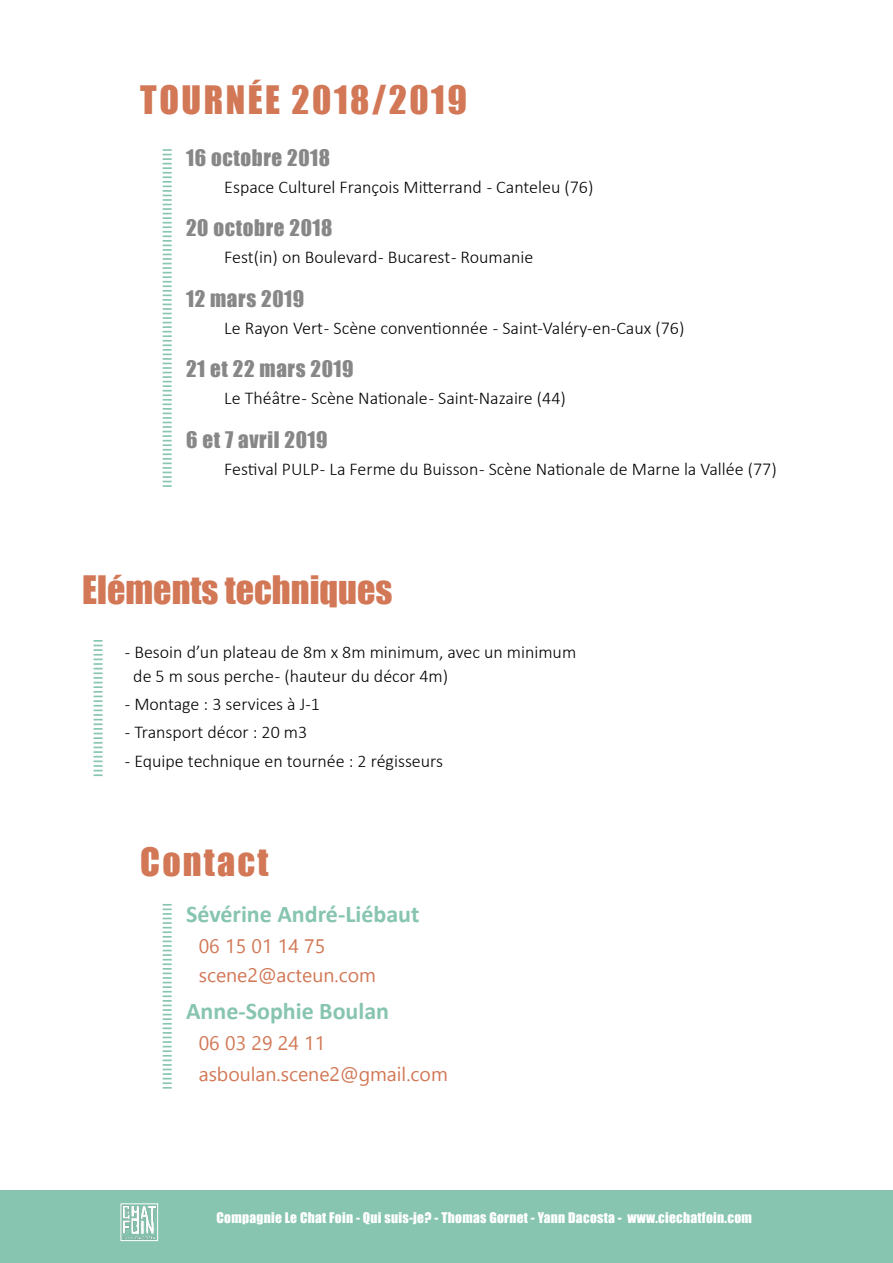
<style>
.page{position:relative;width:893px;height:1263px;background:#fff}
.page>*{position:absolute;margin:0;border:0;box-sizing:border-box;transform-origin:0 0}
.t1{font:36px "Impact";letter-spacing:.06em;color:#d27856}
.t2{font:36px "Impact";color:#d27856}
.t3{font:700 24px "Calibri";color:#87c5b0}
.t4{font:21px "Impact";letter-spacing:.03em;color:#878787}
.t5{font:19.5px/29.4px "Gadugi";color:#d27856}
.t6{font:300 18px/24px "Calibri";color:#000}
.t7{font:13.5px "Impact";letter-spacing:.02em;color:#fff}
</style>
<div class="page">
<div style="left:0;top:1191px;width:893px;height:72px;background:#87c5b0"></div>
<img style="left:122px;top:1205px;width:34px;height:34px">
<div style="left:120px;top:1203px;width:38px;height:38px;border:1px solid #fff"></div>
<svg style="left:94px;top:640px;width:9px;height:136px"></svg>
<svg style="left:163px;top:904px;width:9px;height:185px"></svg>
<svg style="left:163px;top:149px;width:9px;height:338px"></svg>
<h1 class="t1" style="left:140px;top:71px;width:328px">TOURNÉE 2018/2019</h1>
<p class="t4" style="left:186px;top:141px;width:146px">16 octobre 2018</p>
<p class="t6" style="left:224px;top:174px;width:371px">Espace Culturel François Mitterrand - Canteleu (76)</p>
<p class="t4" style="left:186px;top:212px;width:148px">20 octobre 2018</p>
<p class="t6" style="left:224px;top:245px;width:311px">Fest(in) on Boulevard - Bucarest - Roumanie</p>
<p class="t4" style="left:186px;top:282px;width:120px">12 mars 2019</p>
<p class="t6" style="left:224px;top:315px;width:462px">Le Rayon Vert - Scène conventionnée - Saint-Valéry-en-Caux (76)</p>
<p class="t4" style="left:186px;top:353px;width:169px">21 et 22 mars 2019</p>
<p class="t6" style="left:224px;top:386px;width:343px">Le Théâtre - Scène Nationale - Saint-Nazaire (44)</p>
<p class="t4" style="left:186px;top:423px;width:143px">6 et 7 avril 2019</p>
<p class="t6" style="left:224px;top:456px;width:554px">Festival PULP - La Ferme du Buisson - Scène Nationale de Marne la Vallée (77)</p>
<h1 class="t2" style="left:82px;top:562px;width:312px">Eléments techniques</h1>
<p class="t6" style="left:133px;top:640px;width:444px;text-indent:-8px">- Besoin d’un plateau de 8m x 8m minimum, avec un minimum de 5 m sous perche - (hauteur du décor 4m)</p>
<p class="t6" style="left:125px;top:692px;width:197px">- Montage : 3 services à J-1</p>
<p class="t6" style="left:125px;top:720px;width:184px">- Transport décor : 20 m3</p>
<p class="t6" style="left:125px;top:748px;width:320px">- Equipe technique en tournée : 2 régisseurs</p>
<h1 class="t1" style="left:140px;top:834px;width:130px">Contact</h1>
<h2 class="t3" style="left:186px;top:897px;width:235px">Sévérine André-Liébaut</h2>
<p class="t5" style="left:199px;top:931px;width:179px">06 15 01 14 75 scene2@acteun.com</p>
<h2 class="t3" style="left:186px;top:994px;width:205px">Anne-Sophie Boulan</h2>
<p class="t5" style="left:199px;top:1028px;width:250px;line-height:30.8px">06 03 29 24 11 asboulan.scene2@gmail.com</p>
<p class="t7" style="left:216px;top:1207px;width:537px">Compagnie Le Chat Foin - Qui suis-je? - Thomas Gornet - Yann Dacosta - www.ciechatfoin.com</p>
</div>
